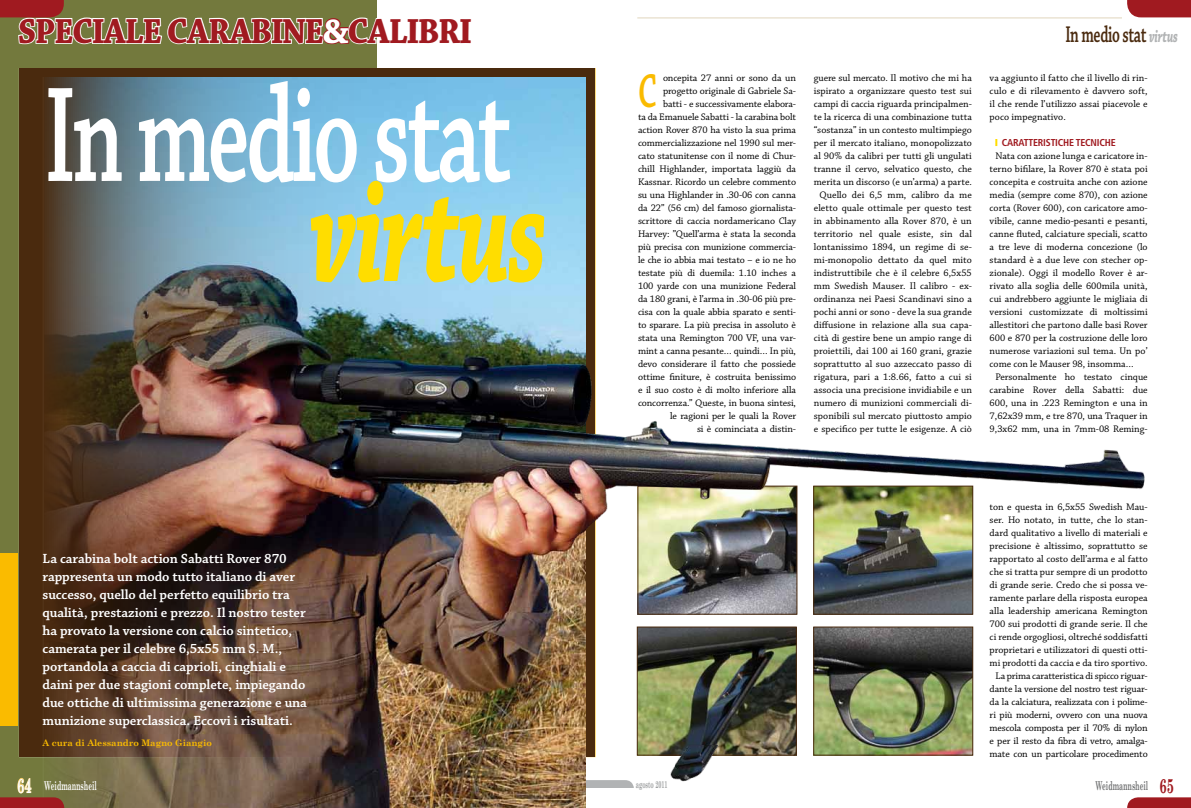
<style>
.page{position:relative;width:1191px;height:808px;background:#fff}
.page>*{position:absolute;margin:0;border:0;box-sizing:border-box;transform-origin:0 0}
.t1{font:italic 700 148.9px "Chaparral Pro";letter-spacing:-.015em;color:#fd0;scale:.63 1}
.t2{font:600 143px "Chaparral Pro";letter-spacing:-.04em;color:#fff;scale:.63 1}
.t3{font:600 50px "Chaparral Pro";color:#fabb00;scale:.63 1}
.t4{font:37px "Chaparral Pro Bold Subh";letter-spacing:-.025em;color:#a01a20;scale:.94 1}
.t5{font:600 24px "Chaparral Pro";letter-spacing:-.025em;color:#4a2a0e;scale:.63 1}
.t6{font:600 14px/18px "Chaparral Pro";letter-spacing:-.005em;color:#fff}
.t7{font:700 12.2px "Century Schoolbook";letter-spacing:-.005em;color:#fff;scale:.54 1}
.t8{font:700 12.2px "Century Schoolbook";letter-spacing:-.005em;color:#707172;scale:.54 1}
.t9{font:10px/13px "Chaparral Pro";color:#000;text-align:center}
.t10{font:700 condensed 10px "Frutiger LT Std";letter-spacing:-.02em;color:#a01a20}
.t11{font:700 10px "Century Schoolbook";letter-spacing:-.005em;color:#9c9e9f;scale:.54 1}
.t12{font:700 9px "Century Schoolbook";letter-spacing:-.005em;color:#fabb00}
.s1{color:#fff}
.s2{font-size:20.3px}
.s3{font-weight:700;font-style:italic;font-size:18px;color:#b1b3b4}
.s4{font-size:20.3px;color:#a01a20}
</style>
<div class="page">
<div style="left:556px;top:780px;width:78px;height:21px;background:#b1b3b4;border-radius:9px"></div>
<div style="left:554px;top:788px;width:81px;height:15px;background:#fff"></div>
<div style="left:19px;top:68px;width:576px;height:689px;background:#4a2a0e"></div>
<img style="left:44px;top:77px;width:541px;height:731px">
<div style="left:0;top:553px;width:18px;height:173px;background:#fabb00"></div>
<img style="left:639px;top:628px;width:156px;height:126px">
<div style="left:637px;top:626px;width:160px;height:130px;border:1px solid #4a2a0e"></div>
<img style="left:815px;top:628px;width:156px;height:126px">
<div style="left:813px;top:626px;width:160px;height:130px;border:1px solid #4a2a0e"></div>
<img style="left:639px;top:541px;width:156px;height:72px">
<div style="left:637px;top:486px;width:160px;height:129px;border:1px solid #4a2a0e"></div>
<img style="left:815px;top:541px;width:156px;height:72px">
<div style="left:813px;top:486px;width:160px;height:129px;border:1px solid #4a2a0e"></div>
<hr style="left:637px;top:18px;width:485px;height:1px;background:#e0d5bc">
<img style="left:547px;top:354px;width:598px;height:187px">
<svg style="left:995px;top:139px;width:2px;height:7px"></svg>
<svg style="left:1127px;top:797px;width:64px;height:11px"></svg>
<svg style="left:0;top:778px;width:64px;height:30px;background:#8a5d38"></svg>
<svg style="left:0;top:0;width:473px;height:321px;background:#7c9698"></svg>
<svg style="left:1127px;top:0;width:64px;height:17px"></svg>
<img style="left:645px;top:707px;width:122px;height:75px">
<h3 class="t4" style="left:18px;top:10px;width:483px">SPECIALE CARABINE<span class="s1">&amp;</span>CALIBRI</h3>
<h2 class="t2" style="left:44px;top:54px;width:743px">In medio stat</h2>
<h1 class="t1" style="left:310px;top:146px;width:378px">virtus</h1>
<p class="t6" style="left:43px;top:550px;width:266px">La carabina bolt action Sabatti Rover 870 rappresenta un modo tutto italiano di aver successo, quello del perfetto equilibrio tra qualità, prestazioni e prezzo. Il nostro tester ha provato la versione con calcio sintetico, camerata per il celebre 6,5x55 mm S. M., portandola a caccia di caprioli, cinghiali e daini per due stagioni complete, impiegando due ottiche di ultimissima generazione e una munizione superclassica. Eccovi i risultati.</p>
<p class="t12" style="left:43px;top:737px;width:171px">A cura di Alessandro Magno Giangio</p>
<p class="t7" style="left:17px;top:778px;width:149px"><span class="s2">64</span> Weidmannsheil</p>
<p class="t9" style="left:638px;top:72px;width:160px;text-align:right">oncepita 27 anni or sono da un progetto originale di Gabriele Sa-<br>batti - e successivamente elabora-<br>ta da Emanuele Sabatti - la carabina bolt action Rover 870 ha visto la sua prima commercializzazione nel 1990 sul mer&shy;cato statunitense con il nome di Chur&shy;chill Highlander, importata laggiù da Kassnar. Ricordo un celebre commento su una Highlander in .30-06 con canna da 22” (56 cm) del famoso giornalista&shy;scrittore di caccia nordamericano Clay Harvey: ”Quell’arma è stata la seconda più precisa con munizione commercia&shy;le che io abbia mai testato – e io ne ho testate più di duemila: 1.10 inches a 100 yarde con una munizione Federal da 180 grani, è l’arma in .30-06 più pre&shy;cisa con la quale abbia sparato e senti&shy;to sparare. La più precisa in assoluto è stata una Remington 700 VF, una var&shy;mint a canna pesante… quindi… In più, devo considerare il fatto che possiede ottime finiture, è costruita benissimo e il suo costo è di molto inferiore alla concorrenza.” Queste, in buona sintesi, le ragioni per le quali la Rover<br>si è cominciata a distin-</p>
<h3 class="t3" style="left:638px;top:63px;width:31px">C</h3>
<p class="t9" style="left:814px;top:72px;width:160px">guere sul mercato. Il motivo che mi ha ispirato a organizzare questo test sui campi di caccia riguarda principalmen&shy;te la ricerca di una combinazione tutta “sostanza” in un contesto multimpiego per il mercato italiano, monopolizzato al 90% da calibri per tutti gli ungulati tranne il cervo, selvatico questo, che merita un discorso (e un’arma) a parte.<br>Quello dei 6,5 mm, calibro da me eletto quale ottimale per questo test in abbinamento alla Rover 870, è un territorio nel quale esiste, sin dal lontanissimo 1894, un regime di se&shy;mi-monopolio dettato da quel mito indistruttibile che è il celebre 6,5x55 mm Swedish Mauser. Il calibro - ex&shy;ordinanza nei Paesi Scandinavi sino a pochi anni or sono - deve la sua grande diffusione in relazione alla sua capa&shy;cità di gestire bene un ampio range di proiettili, dai 100 ai 160 grani, grazie soprattutto al suo azzeccato passo di rigatura, pari a 1:8.66, fatto a cui si associa una precisione invidiabile e un numero di munizioni commerciali di&shy;sponibili sul mercato piuttosto ampio e specifico per tutte le esigenze. A ciò</p>
<h3 class="t5" style="left:1065px;top:21px;width:180px">In medio stat <span class="s3">virtus</span></h3>
<p class="t9" style="left:989px;top:72px;width:160px;text-align:justify">va aggiunto il fatto che il livello di rin&shy;culo e di rilevamento è davvero soft, il che rende l’utilizzo assai piacevole e poco impegnativo.</p>
<p class="t10" style="left:1002px;top:137px;width:115px">CARATTERISTICHE TECNICHE</p>
<p class="t9" style="left:995px;top:150px;width:154px">Nata con azione lunga e caricatore in-</p>
<p class="t9" style="left:989px;top:163px;width:159px">terno bifilare, la Rover 870 è stata poi</p>
<p class="t9" style="left:989px;top:176px;width:159px">concepita e costruita anche con azione</p>
<p class="t9" style="left:989px;top:189px;width:159px">media (sempre come 870), con azione</p>
<p class="t9" style="left:989px;top:202px;width:160px">corta (Rover 600), con caricatore amo-</p>
<p class="t9" style="left:989px;top:215px;width:160px">vibile, canne medio-pesanti e pesanti,</p>
<p class="t9" style="left:989px;top:228px;width:159px">canne fluted, calciature speciali, scatto</p>
<p class="t9" style="left:989px;top:241px;width:159px">a tre leve di moderna concezione (lo</p>
<p class="t9" style="left:989px;top:254px;width:159px">standard è a due leve con stecher op-</p>
<p class="t9" style="left:989px;top:267px;width:159px">zionale). Oggi il modello Rover è ar-</p>
<p class="t9" style="left:989px;top:280px;width:159px">rivato alla soglia delle 600mila unità,</p>
<p class="t9" style="left:989px;top:293px;width:160px">cui andrebbero aggiunte le migliaia di</p>
<p class="t9" style="left:989px;top:306px;width:159px">versioni customizzate di moltissimi</p>
<p class="t9" style="left:989px;top:319px;width:159px">allestitori che partono dalle basi Rover</p>
<p class="t9" style="left:989px;top:332px;width:159px">600 e 870 per la costruzione delle loro</p>
<p class="t9" style="left:989px;top:345px;width:159px">numerose variazioni sul tema. Un po’</p>
<p class="t9" style="left:989px;top:358px;width:145px">come con le Mauser 98, insomma…</p>
<p class="t9" style="left:995px;top:371px;width:154px">Personalmente ho testato cinque</p>
<p class="t9" style="left:989px;top:384px;width:159px">carabine Rover della Sabatti: due</p>
<p class="t9" style="left:989px;top:397px;width:159px">600, una in .223 Remington e una in</p>
<p class="t9" style="left:989px;top:410px;width:160px">7,62x39 mm, e tre 870, una Traquer in</p>
<p class="t9" style="left:989px;top:423px;width:159px">9,3x62 mm, una in 7mm-08 Reming-</p>
<p class="t11" style="left:636px;top:778px;width:60px">agosto 2011</p>
<p class="t9" style="left:989px;top:501px;width:160px">ton e questa in 6,5x55 Swedish Mau&shy;ser. Ho notato, in tutte, che lo stan&shy;dard qualitativo a livello di materiali e precisione è altissimo, soprattutto se rapportato al costo dell’arma e al fatto che si tratta pur sempre di un prodotto di grande serie. Credo che si possa ve&shy;ramente parlare della risposta europea alla leadership americana Remington 700 sui prodotti di grande serie. Il che ci rende orgogliosi, oltreché soddisfatti proprietari e utilizzatori di questi otti&shy;mi prodotti da caccia e da tiro sportivo.<br>La prima caratteristica di spicco riguar&shy;dante la versione del nostro test riguar&shy;da la calciatura, realizzata con i polime&shy;ri più moderni, ovvero con una nuova mescola composta per il 70% di nylon e per il resto da fibra di vetro, amalga&shy;mate con un particolare procedimento</p>
<p class="t8" style="left:1095px;top:778px;width:146px">Weidmannsheil <span class="s4">65</span></p>
</div>
